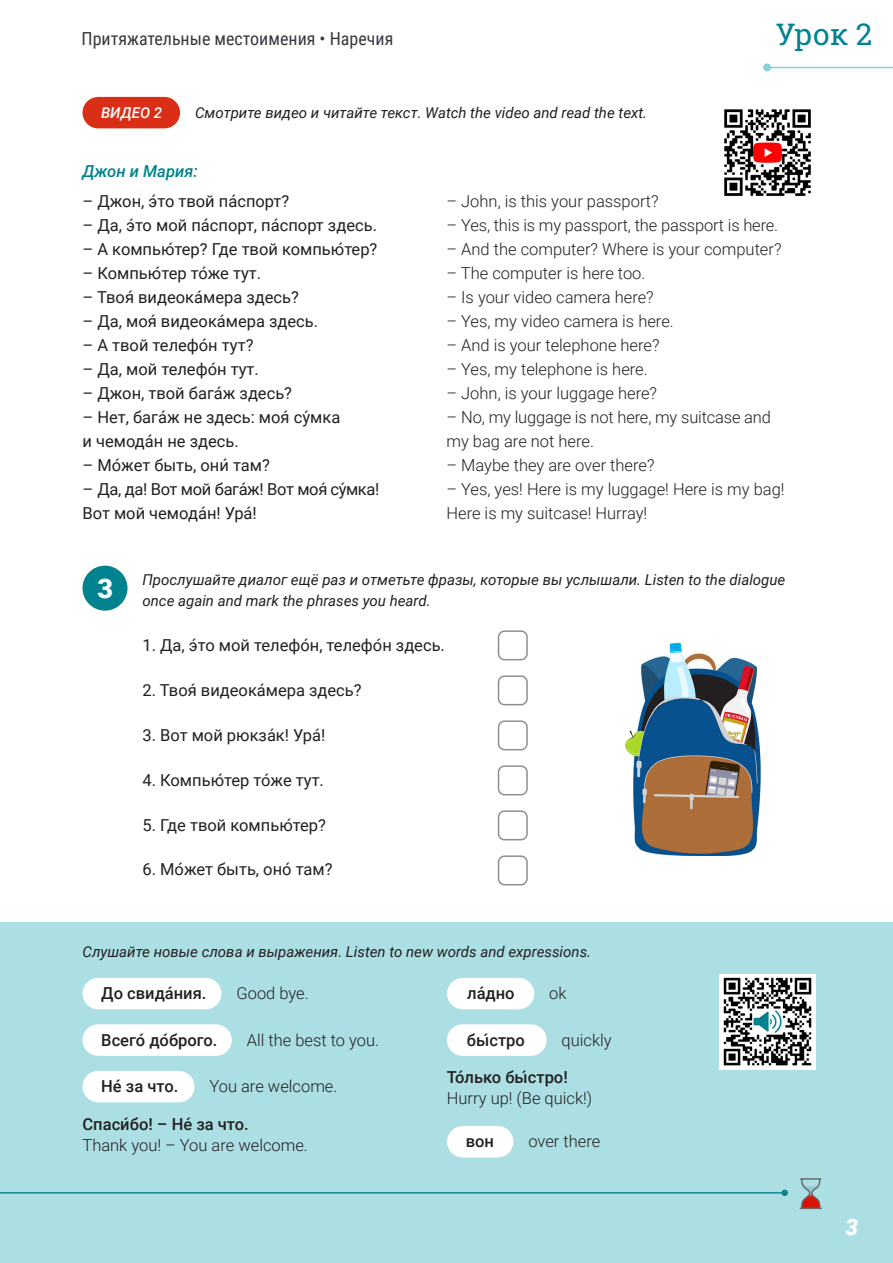
<style>
.page{position:relative;width:893px;height:1263px;background:#fff}
.page>*{position:absolute;margin:0;border:0;box-sizing:border-box;transform-origin:0 0}
.t1{font:30px "Roboto Slab";color:#01838f}
.t2{font:900 27px "Roboto";color:#fff}
.t3{font:italic 900 22.5px "Roboto";color:#fff}
.Subheading{font:18px "Roboto Condensed";color:#343a40}
.Dialogues_Tra{font:300 16.5px/24px "Roboto";color:#231f20}
.Dialogues{font:16.5px/24px "Roboto";color:#231f20}
.t4{font:500 16.5px "Roboto";color:#231f20}
.Dialogues-2{font:16.5px/24px "Roboto";letter-spacing:-.02em;color:#231f20}
.Translation{font:300 16.5px "Roboto";color:#231f20}
.Paragraph_Style_1{font:italic 500 16.5px "Roboto";color:#01838f}
.Task{font:italic 15px/21px "Roboto";color:#231f20}
.t5{font:italic 500 15px "Roboto";color:#fff}
</style>
<div class="page">
<img style="left:626px;top:642px;width:135px;height:213px">
<div style="left:82px;top:97px;width:98px;height:31px;background:#db2e16;border-radius:16px"></div>
<img style="left:724px;top:109px;width:87px;height:87px">
<div style="left:82px;top:566px;width:46px;height:45px;background:#01838f;border-radius:50%"></div>
<div style="left:498px;top:630px;width:30px;height:30px;border:2px solid #908f8e;border-radius:6px"></div>
<div style="left:498px;top:675px;width:30px;height:30px;border:2px solid #908f8e;border-radius:6px"></div>
<div style="left:498px;top:720px;width:30px;height:30px;border:2px solid #908f8e;border-radius:6px"></div>
<div style="left:498px;top:765px;width:30px;height:30px;border:2px solid #908f8e;border-radius:6px"></div>
<div style="left:498px;top:810px;width:30px;height:30px;border:2px solid #908f8e;border-radius:6px"></div>
<div style="left:498px;top:855px;width:30px;height:30px;border:2px solid #908f8e;border-radius:6px"></div>
<div style="left:0;top:923px;width:893px;height:340px;background:#acdfe4"></div>
<div style="left:82px;top:978px;width:139px;height:31px;background:#fff;border-radius:16px"></div>
<div style="left:82px;top:1024px;width:150px;height:32px;background:#fff;border-radius:16px"></div>
<div style="left:82px;top:1071px;width:112px;height:31px;background:#fff;border-radius:16px"></div>
<div style="left:447px;top:978px;width:87px;height:31px;background:#fff;border-radius:16px"></div>
<div style="left:447px;top:1126px;width:66px;height:31px;background:#fff;border-radius:16px"></div>
<div style="left:447px;top:1024px;width:100px;height:32px;background:#fff;border-radius:16px"></div>
<img style="left:719px;top:974px;width:96px;height:95px">
<hr style="left:767px;top:67px;width:126px;height:1px;background:#89d2d9">
<div style="left:764px;top:64px;width:6px;height:7px;background:#89d2d9;border-radius:50%"></div>
<div style="left:763px;top:63px;width:8px;height:8px;border:2px solid #89d2d9;border-radius:50%"></div>
<div style="left:781px;top:1189px;width:7px;height:7px;background:#128490;border-radius:50%"></div>
<hr style="left:0;top:1192px;width:786px;height:1px;background:#128490">
<img style="left:799px;top:1178px;width:23px;height:32px">
<p class="Subheading" style="left:82px;top:26px;width:313px">Притяжательные местоимения • Наречия</p>
<p class="t5" style="left:101px;top:102px;width:63px">ВИДЕО 2</p>
<p class="Task" style="left:195px;top:102px;width:454px">Смотрите видео и читайте текст. Watch the video and read the text.</p>
<p class="t1" style="left:776px;top:14px;width:98px">Урок 2</p>
<p class="Paragraph_Style_1" style="left:82px;top:159px;width:117px">Джон и Мария:</p>
<p class="Dialogues" style="left:82px;top:188px;width:208px">– Джон, э́то твой па́спорт?</p>
<p class="Dialogues" style="left:82px;top:212px;width:296px">– Да, э́то мой па́спорт, па́спорт здесь.</p>
<p class="Dialogues" style="left:82px;top:236px;width:296px">– А компью́тер? Где твой компью́тер?</p>
<p class="Dialogues" style="left:82px;top:260px;width:180px">– Компью́тер то́же тут.</p>
<p class="Dialogues" style="left:82px;top:284px;width:218px">– Твоя́видеока́мера здесь?</p>
<p class="Dialogues" style="left:82px;top:308px;width:237px">– Да, моя́видеока́мера здесь.</p>
<p class="Dialogues" style="left:82px;top:332px;width:172px">– А твой телефо́н тут?</p>
<p class="Dialogues" style="left:82px;top:356px;width:178px">– Да, мой телефо́н тут.</p>
<p class="Dialogues" style="left:82px;top:380px;width:211px">– Джон, твой бага́ж здесь?</p>
<p class="Dialogues" style="left:82px;top:404px;width:259px">– Нет, бага́ж не здесь: моя́су́мка и чемода́н не здесь.</p>
<p class="Dialogues" style="left:82px;top:452px;width:189px">– Мо́жет быть, они́там?</p>
<p class="Dialogues-2" style="left:82px;top:476px;width:298px">– Да, да! Вот мой бага́ж! Вот моя́су́мка!<br>Вот мой чемода́н! Ура́!</p>
<p class="Dialogues_Tra" style="left:446px;top:188px;width:214px">– John, is this your passport?</p>
<p class="Dialogues_Tra" style="left:446px;top:212px;width:333px">– Yes, this is my passport, the passport is here.</p>
<p class="Dialogues_Tra" style="left:446px;top:236px;width:337px">– And the computer? Where is your computer?</p>
<p class="Dialogues_Tra" style="left:446px;top:260px;width:200px">– The computer is here too.</p>
<p class="Dialogues_Tra" style="left:446px;top:284px;width:209px">– Is your video camera here?</p>
<p class="Dialogues_Tra" style="left:446px;top:308px;width:229px">– Yes, my video camera is here.</p>
<p class="Dialogues_Tra" style="left:446px;top:332px;width:215px">– And is your telephone here?</p>
<p class="Dialogues_Tra" style="left:446px;top:356px;width:203px">– Yes, my telephone is here.</p>
<p class="Dialogues_Tra" style="left:446px;top:380px;width:212px">– John, is your luggage here?</p>
<p class="Dialogues_Tra" style="left:446px;top:404px;width:326px">– No, my luggage is not here, my suitcase and my bag are not here.</p>
<p class="Dialogues_Tra" style="left:446px;top:452px;width:210px">– Maybe they are over there?</p>
<p class="Dialogues_Tra" style="left:446px;top:476px;width:340px">– Yes, yes! Here is my luggage! Here is my bag!<br>Here is my suitcase! Hurray!</p>
<p class="t2" style="left:98px;top:569px;width:17px">3</p>
<p class="Task" style="left:142px;top:568px;width:644px">Прослушайте диалог ещё раз и отметьте фразы, которые вы услышали. Listen to the dialogue once again and mark the phrases you heard.</p>
<p class="Dialogues" style="left:142px;top:633px;width:304px">1. Да, э́то мой телефо́н, телефо́н здесь.</p>
<p class="Dialogues" style="left:142px;top:678px;width:221px">2. Твоя́видеока́мера здесь?</p>
<p class="Dialogues" style="left:142px;top:722px;width:185px">3. Вот мой рюкза́к! Ура́!</p>
<p class="Dialogues" style="left:142px;top:767px;width:183px">4. Компью́тер то́же тут.</p>
<p class="Dialogues" style="left:142px;top:812px;width:185px">5. Где твой компью́тер?</p>
<p class="Dialogues" style="left:142px;top:857px;width:192px">6. Мо́жет быть, оно́там?</p>
<p class="Task" style="left:82px;top:941px;width:510px">Слушайте новые слова и выражения. Listen to new words and expressions.</p>
<p class="t4" style="left:101px;top:981px;width:107px">До свида́ния.</p>
<p class="Translation" style="left:236px;top:981px;width:74px">Good bye.</p>
<p class="t4" style="left:101px;top:1028px;width:118px">Всего́до́брого.</p>
<p class="Translation" style="left:247px;top:1028px;width:134px">All the best to you.</p>
<p class="t4" style="left:101px;top:1075px;width:79px">Не́за что.</p>
<p class="Dialogues_Tra" style="left:209px;top:1074px;width:129px">You are welcome.</p>
<p class="t4" style="left:82px;top:1112px;width:168px">Спаси́бо! – Не́за что.</p>
<p class="Dialogues_Tra" style="left:82px;top:1132px;width:227px">Thank you! – You are welcome.</p>
<p class="t4" style="left:467px;top:981px;width:49px">ла́дно</p>
<p class="Translation" style="left:549px;top:981px;width:19px">ok</p>
<p class="t4" style="left:467px;top:1028px;width:59px">бы́стро</p>
<p class="Translation" style="left:562px;top:1028px;width:52px">quickly</p>
<p class="t4" style="left:447px;top:1066px;width:122px">То́лько бы́стро!</p>
<p class="Dialogues_Tra" style="left:447px;top:1086px;width:147px">Hurry up! (Be quick!)</p>
<p class="t4" style="left:466px;top:1130px;width:30px">вон</p>
<p class="Translation" style="left:528px;top:1129px;width:73px">over there</p>
<p class="t3" style="left:845px;top:1211px;width:14px">3</p>
</div>
